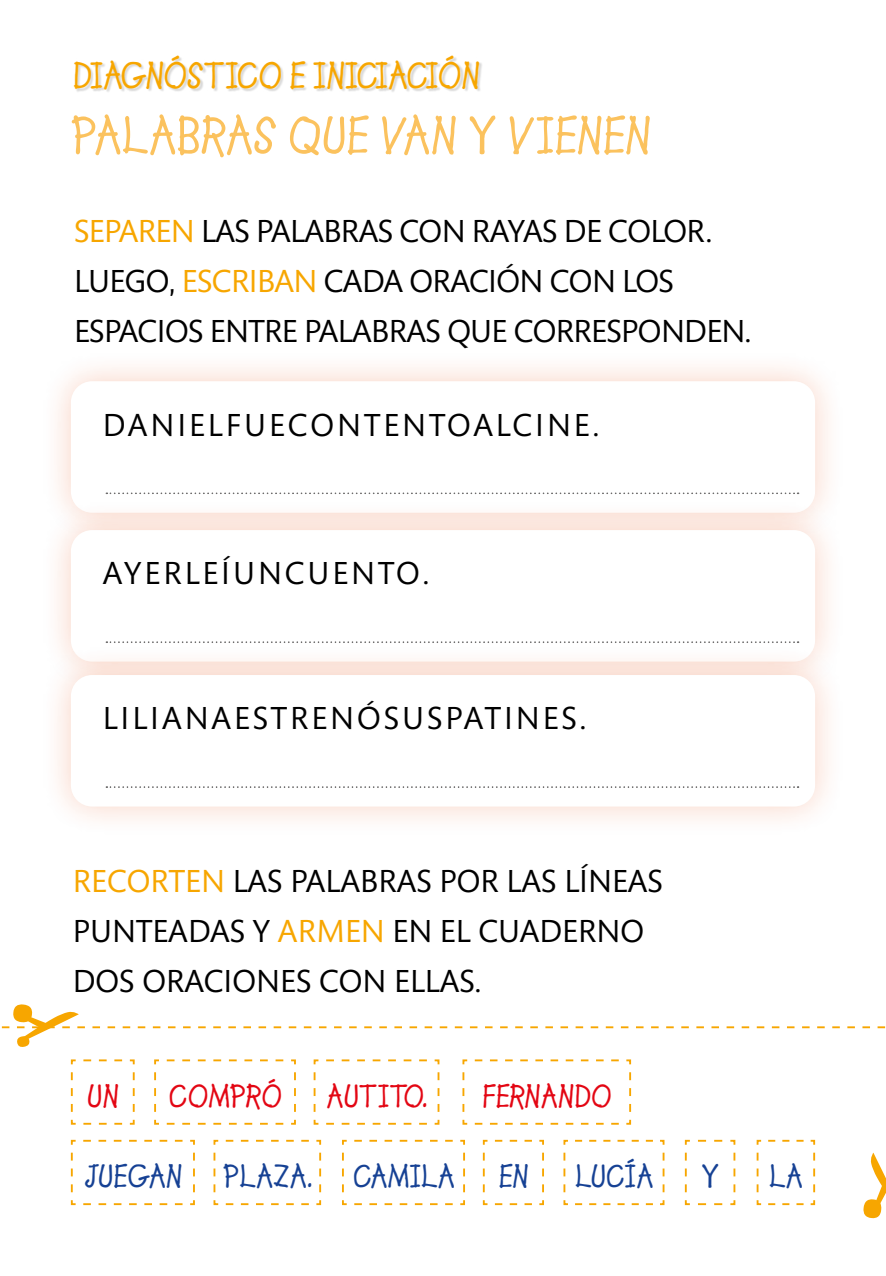
<style>
.page{position:relative;width:886px;height:1276px;background:#fff}
.page>*{position:absolute;margin:0;border:0;box-sizing:border-box;transform-origin:0 0}
.t1{font:52.5px "Lemonade ICG Bold";color:#fbc25e}
.t2{font:37.5px "Lemonade ICG Bold";letter-spacing:-.01em;color:#f7a600}
.t3{font:32.5px/50px "Mundo Sans Std";letter-spacing:-.02em;color:#000}
.t4{font:32.5px/50px "Mundo Sans Std";color:#000}
.t5{font:32.5px "Mundo Sans Std";letter-spacing:.09em;color:#000}
.t6{font:32.5px "Lemonade ICG Bold";color:#164194}
.t7{font:32.5px "Lemonade ICG Bold";color:#e30613}
.s1{color:#f7a600}
</style>
<div class="page">
<div style="left:75px;top:57px;width:408px;height:36px;background:#000;opacity:.15"></div>
<div style="left:40px;top:350px;width:806px;height:194px;background:#e94e0f;opacity:.25"></div>
<div style="left:71px;top:381px;width:744px;height:132px;background:#fff;border-radius:21px"></div>
<div style="left:40px;top:499px;width:806px;height:193px;background:#e94e0f;opacity:.25"></div>
<div style="left:71px;top:530px;width:744px;height:131px;background:#fff;border-radius:21px"></div>
<div style="left:40px;top:644px;width:806px;height:193px;background:#e94e0f;opacity:.25"></div>
<div style="left:71px;top:675px;width:744px;height:131px;background:#fff;border-radius:21px"></div>
<div style="left:863px;top:1198px;width:19px;height:20px;background:#f7a600;border-radius:50%"></div>
<svg style="left:870px;top:1152px;width:16px;height:62px"></svg>
<hr style="left:104px;top:491px;width:697px;height:4px;background:#000;opacity:.3">
<hr style="left:104px;top:640px;width:697px;height:3px;background:#000;opacity:.3">
<hr style="left:104px;top:785px;width:697px;height:3px;background:#000;opacity:.3">
<svg style="left:70px;top:1059px;width:65px;height:66px"></svg>
<svg style="left:70px;top:1139px;width:125px;height:67px"></svg>
<svg style="left:313px;top:1059px;width:127px;height:66px"></svg>
<svg style="left:342px;top:1139px;width:123px;height:67px"></svg>
<svg style="left:154px;top:1059px;width:142px;height:66px"></svg>
<svg style="left:213px;top:1139px;width:109px;height:67px"></svg>
<svg style="left:462px;top:1059px;width:170px;height:66px"></svg>
<svg style="left:482px;top:1139px;width:62px;height:67px"></svg>
<svg style="left:563px;top:1139px;width:102px;height:67px"></svg>
<svg style="left:684px;top:1139px;width:52px;height:67px"></svg>
<svg style="left:756px;top:1139px;width:60px;height:67px"></svg>
<div style="left:17px;top:1035px;width:13px;height:12px;background:#f7a600;border-radius:5px"></div>
<svg style="left:13px;top:1004px;width:20px;height:18px"></svg>
<svg style="left:1px;top:1010px;width:884px;height:32px"></svg>
<p class="t2" style="left:73px;top:53px;width:409px">DIAGNÓSTICO E INICIACIÓN</p>
<h1 class="t1" style="left:71px;top:105px;width:582px">PALABRAS QUE VAN Y VIENEN</h1>
<p class="t3" style="left:74px;top:207px;width:679px"><span class="s1">SEPAREN</span> LAS PALABRAS CON RAYAS DE COLOR.<br>LUEGO, <span class="s1">ESCRIBAN</span> CADA ORACIÓN CON LOS<br>ESPACIOS ENTRE PALABRAS QUE CORRESPONDEN.</p>
<p class="t5" style="left:103px;top:407px;width:498px">DANIELFUECONTENTOALCINE.</p>
<p class="t5" style="left:103px;top:556px;width:328px">AYERLEÍUNCUENTO.</p>
<p class="t5" style="left:103px;top:701px;width:485px">LILIANAESTRENÓSUSPATINES.</p>
<p class="t4" style="left:73px;top:857px;width:592px"><span class="s1">RECORTEN</span> LAS PALABRAS POR LAS LÍNEAS<br>PUNTEADAS Y <span class="s1">ARMEN</span> EN EL CUADERNO<br>DOS ORACIONES CON ELLAS.</p>
<p class="t7" style="left:87px;top:1077px;width:33px">UN</p>
<p class="t7" style="left:169px;top:1077px;width:115px">COMPRÓ</p>
<p class="t7" style="left:326px;top:1077px;width:102px">AUTITO.</p>
<p class="t7" style="left:483px;top:1077px;width:131px">FERNANDO</p>
<p class="t6" style="left:84px;top:1157px;width:99px">JUEGAN</p>
<p class="t6" style="left:223px;top:1157px;width:91px">PLAZA.</p>
<p class="t6" style="left:353px;top:1157px;width:103px">CAMILA</p>
<p class="t6" style="left:499px;top:1157px;width:31px">EN</p>
<p class="t6" style="left:575px;top:1157px;width:80px">LUCÍA</p>
<p class="t6" style="left:701px;top:1157px;width:19px">Y</p>
<p class="t6" style="left:769px;top:1157px;width:35px">LA</p>
</div>
